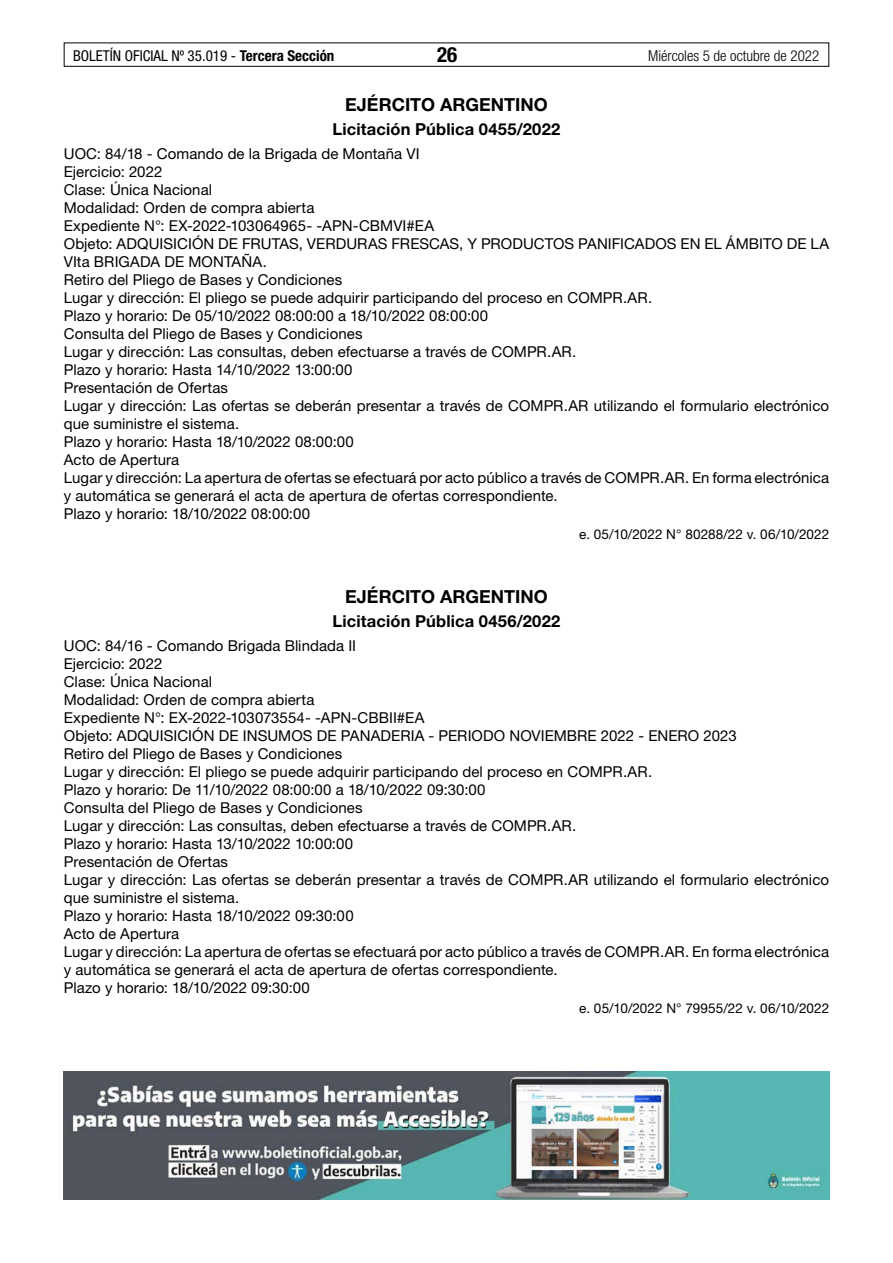
<style>
.page{position:relative;width:893px;height:1263px;background:#fff}
.page>*{position:absolute;margin:0;border:0;box-sizing:border-box;transform-origin:0 0}
.t1{font:700 condensed 21px "Helvetica Neue LT Std";color:#000}
.t2{font:700 18px "Helvetica Neue LT Std";color:#000}
.t3{font:700 16.5px "Helvetica Neue LT Std";letter-spacing:.01em;color:#000}
.t4{font:15px/18px "Helvetica Neue LT Std";letter-spacing:.005em;color:#000}
.t5{font:condensed 15px "Helvetica Neue LT Std";color:#000}
.t6{font:300 condensed 15px "Helvetica Neue LT Std";color:#000}
.t7{font:13.5px "Helvetica Neue LT Std";letter-spacing:.005em;color:#000}
.s1{font-weight:700}
</style>
<div class="page">
<div style="left:64px;top:43px;width:765px;height:24px;border:1px solid #000"></div>
<img style="left:64px;top:1071px;width:765px;height:128px">
<p class="t5" style="left:73px;top:47px;width:263px">BOLETÍN OFICIAL Nº 35.019 - <span class="s1">Tercera Sección</span></p>
<h1 class="t1" style="left:437px;top:42px;width:22px">26</h1>
<p class="t6" style="left:648px;top:47px;width:173px">Miércoles 5 de octubre de 2022</p>
<p class="t2" style="left:345px;top:93px;width:204px">EJÉRCITO ARGENTINO</p>
<p class="t3" style="left:333px;top:119px;width:229px">Licitación Pública 0455/2022</p>
<p class="t4" style="left:64px;top:145px;width:767px">UOC: 84/18 - Comando de la Brigada de Montaña VI<br>Ejercicio: 2022<br>Clase: Única Nacional<br>Modalidad: Orden de compra abierta<br>Expediente N°: EX-2022-103064965- -APN-CBMVI#EA<br>Objeto: ADQUISICIÓN DE FRUTAS, VERDURAS FRESCAS, Y PRODUCTOS PANIFICADOS EN EL ÁMBITO DE LA VIta BRIGADA DE MONTAÑA.<br>Retiro del Pliego de Bases y Condiciones<br>Lugar y dirección: El pliego se puede adquirir participando del proceso en COMPR.AR.<br>Plazo y horario: De 05/10/2022 08:00:00 a 18/10/2022 08:00:00<br>Consulta del Pliego de Bases y Condiciones<br>Lugar y dirección: Las consultas, deben efectuarse a través de COMPR.AR.<br>Plazo y horario: Hasta 14/10/2022 13:00:00<br>Presentación de Ofertas<br>Lugar y dirección: Las ofertas se deberán presentar a través de COMPR.AR utilizando el formulario electrónico que suministre el sistema.<br>Plazo y horario: Hasta 18/10/2022 08:00:00<br>Acto de Apertura<br>Lugar y dirección: La apertura de ofertas se efectuará por acto público a través de COMPR.AR. En forma electrónica y automática se generará el acta de apertura de ofertas correspondiente.<br>Plazo y horario: 18/10/2022 08:00:00</p>
<p class="t7" style="left:579px;top:526px;width:252px">e. 05/10/2022 N° 80288/22 v. 06/10/2022</p>
<p class="t2" style="left:345px;top:585px;width:204px">EJÉRCITO ARGENTINO</p>
<p class="t3" style="left:333px;top:611px;width:229px">Licitación Pública 0456/2022</p>
<p class="t4" style="left:64px;top:637px;width:767px">UOC: 84/16 - Comando Brigada Blindada II<br>Ejercicio: 2022<br>Clase: Única Nacional<br>Modalidad: Orden de compra abierta<br>Expediente N°: EX-2022-103073554- -APN-CBBII#EA<br>Objeto: ADQUISICIÓN DE INSUMOS DE PANADERIA - PERIODO NOVIEMBRE 2022 - ENERO 2023<br>Retiro del Pliego de Bases y Condiciones<br>Lugar y dirección: El pliego se puede adquirir participando del proceso en COMPR.AR.<br>Plazo y horario: De 11/10/2022 08:00:00 a 18/10/2022 09:30:00<br>Consulta del Pliego de Bases y Condiciones<br>Lugar y dirección: Las consultas, deben efectuarse a través de COMPR.AR.<br>Plazo y horario: Hasta 13/10/2022 10:00:00<br>Presentación de Ofertas<br>Lugar y dirección: Las ofertas se deberán presentar a través de COMPR.AR utilizando el formulario electrónico que suministre el sistema.<br>Plazo y horario: Hasta 18/10/2022 09:30:00<br>Acto de Apertura<br>Lugar y dirección: La apertura de ofertas se efectuará por acto público a través de COMPR.AR. En forma electrónica y automática se generará el acta de apertura de ofertas correspondiente.<br>Plazo y horario: 18/10/2022 09:30:00</p>
<p class="t7" style="left:579px;top:1000px;width:251px">e. 05/10/2022 N° 79955/22 v. 06/10/2022</p>
</div>
